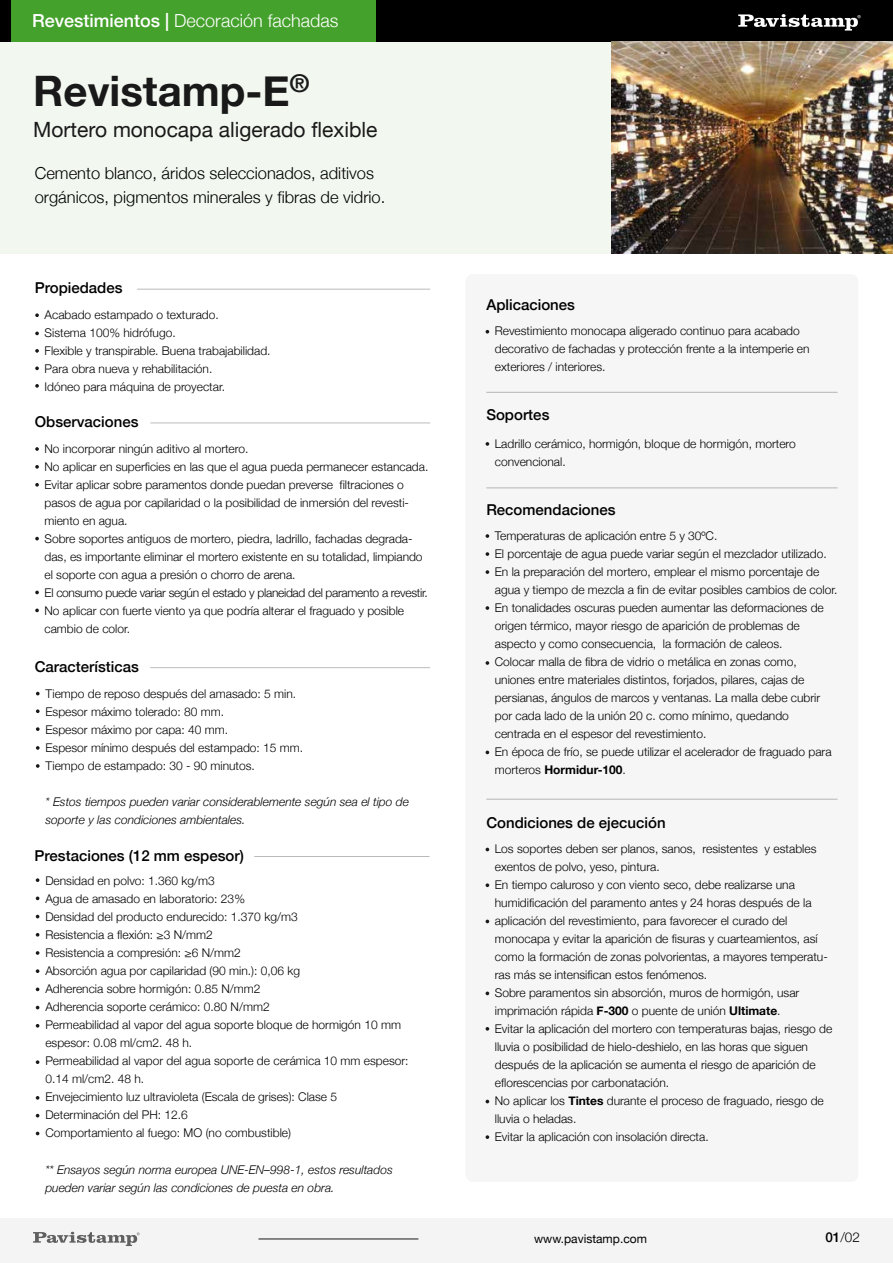
<style>
.page{position:relative;width:893px;height:1263px;background:#fff}
.page>*{position:absolute;margin:0;border:0;box-sizing:border-box;transform-origin:0 0}
.t1{font:700 42px "Helvetica Neue";color:#191919}
.t2{font:21px "Helvetica Neue";color:#191919}
.t3{font:300 18px "Helvetica Neue";color:#fff}
.t4{font:300 16.5px/24px "Helvetica Neue";color:#000}
.t5{font:500 15px "Helvetica Neue";color:#000}
.t6{font:300 13.5px "Helvetica Neue";color:#000}
.t7{font:300 12px/18px "Helvetica Neue";color:#000}
.t8{font:italic 300 12px/18px "Helvetica Neue";color:#000}
.t9{font:12px "Helvetica Neue";color:#000}
.s1{font-weight:500}
.s2{font-weight:700}
</style>
<div class="page">
<div style="left:0;top:1218px;width:893px;height:45px;background:#f4f4f4"></div>
<div style="left:0;top:41px;width:615px;height:212px;background:#f2f8f0"></div>
<div style="left:0;top:0;width:376px;height:41px;background:#44a12b"></div>
<div style="left:376px;top:0;width:517px;height:41px;background:#000"></div>
<svg style="left:738px;top:14px;width:123px;height:17px"></svg>
<div style="left:0;top:0;width:11px;height:41px;background:#000"></div>
<hr style="left:254px;top:856px;width:176px;height:1px;background:#191919">
<hr style="left:150px;top:423px;width:280px;height:1px;background:#191919">
<svg style="left:35px;top:447px;width:4px;height:4px"></svg>
<svg style="left:36px;top:878px;width:3px;height:4px"></svg>
<svg style="left:36px;top:896px;width:3px;height:4px"></svg>
<svg style="left:36px;top:951px;width:3px;height:4px"></svg>
<svg style="left:36px;top:969px;width:3px;height:4px"></svg>
<svg style="left:36px;top:987px;width:3px;height:4px"></svg>
<svg style="left:36px;top:1060px;width:3px;height:4px"></svg>
<svg style="left:36px;top:1096px;width:3px;height:4px"></svg>
<hr style="left:150px;top:667px;width:280px;height:1px;background:#191919">
<svg style="left:36px;top:692px;width:4px;height:3px"></svg>
<svg style="left:36px;top:709px;width:4px;height:4px"></svg>
<svg style="left:36px;top:727px;width:4px;height:4px"></svg>
<svg style="left:36px;top:746px;width:4px;height:4px"></svg>
<svg style="left:36px;top:764px;width:4px;height:4px"></svg>
<svg style="left:35px;top:591px;width:4px;height:3px"></svg>
<svg style="left:35px;top:608px;width:4px;height:4px"></svg>
<svg style="left:35px;top:537px;width:4px;height:3px"></svg>
<svg style="left:35px;top:483px;width:4px;height:4px"></svg>
<svg style="left:35px;top:465px;width:4px;height:4px"></svg>
<svg style="left:33px;top:1232px;width:107px;height:14px"></svg>
<hr style="left:258px;top:1239px;width:160px;height:1px;background:#191919">
<img style="left:611px;top:41px;width:282px;height:212px">
<div style="left:465px;top:274px;width:393px;height:908px;background:#f4f4f4;border-radius:7px"></div>
<hr style="left:486px;top:392px;width:352px;height:1px;background:#191919">
<hr style="left:486px;top:487px;width:352px;height:1px;background:#191919">
<hr style="left:486px;top:799px;width:352px;height:1px;background:#191919">
<svg style="left:486px;top:330px;width:3px;height:4px"></svg>
<svg style="left:486px;top:534px;width:3px;height:4px"></svg>
<svg style="left:486px;top:883px;width:3px;height:4px"></svg>
<svg style="left:486px;top:991px;width:3px;height:4px"></svg>
<svg style="left:486px;top:1027px;width:3px;height:4px"></svg>
<svg style="left:486px;top:1135px;width:3px;height:4px"></svg>
<svg style="left:486px;top:661px;width:3px;height:4px"></svg>
<svg style="left:486px;top:552px;width:3px;height:4px"></svg>
<svg style="left:486px;top:570px;width:3px;height:4px"></svg>
<svg style="left:486px;top:606px;width:3px;height:4px"></svg>
<svg style="left:486px;top:442px;width:3px;height:4px"></svg>
<hr style="left:137px;top:289px;width:293px;height:1px;background:#191919">
<svg style="left:35px;top:313px;width:4px;height:4px"></svg>
<svg style="left:35px;top:332px;width:4px;height:3px"></svg>
<svg style="left:35px;top:366px;width:4px;height:4px"></svg>
<svg style="left:35px;top:384px;width:4px;height:4px"></svg>
<svg style="left:35px;top:349px;width:4px;height:4px"></svg>
<h3 class="t3" style="left:32px;top:6px;width:308px"><span class="s1">Revestimientos |</span> Decoración fachadas</h3>
<h1 class="t1" style="left:33px;top:58px;width:278px">Revistamp-E<sup>®</sup></h1>
<h2 class="t2" style="left:33px;top:114px;width:346px">Mortero monocapa aligerado flexible</h2>
<h3 class="t4" style="left:35px;top:160px;width:352px">Cemento blanco, áridos seleccionados, aditivos orgánicos, pigmentos minerales y fibras de vidrio.</h3>
<p class="t5" style="left:35px;top:276px;width:89px">Propiedades</p>
<p class="t7" style="left:45px;top:305px;width:228px">Acabado estampado o texturado.<br>Sistema 100% hidrófugo.<br>Flexible y transpirable. Buena trabajabilidad.<br>Para obra nueva y rehabilitación.<br>Idóneo para máquina de proyectar.</p>
<p class="t5" style="left:35px;top:410px;width:105px">Observaciones</p>
<p class="t7" style="left:45px;top:439px;width:385px">No incorporar ningún aditivo al mortero.<br>No aplicar en superficies en las que el agua pueda permanecer estancada.<br>Evitar aplicar sobre paramentos donde puedan preverse filtraciones o pasos de agua por capilaridad o la posibilidad de inmersión del revesti&shy;miento en agua.<br>Sobre soportes antiguos de mortero, piedra, ladrillo, fachadas degrada&shy;das, es importante eliminar el mortero existente en su totalidad, limpiando el soporte con agua a presión o chorro de arena.<br>El consumo puede variar según el estado y planeidad del paramento a revestir.<br>No aplicar con fuerte viento ya que podría alterar el fraguado y posible cambio de color.</p>
<p class="t5" style="left:35px;top:654px;width:106px">Características</p>
<p class="t7" style="left:45px;top:683px;width:259px">Tiempo de reposo después del amasado: 5 min.<br>Espesor máximo tolerado: 80 mm.<br>Espesor máximo por capa: 40 mm.<br>Espesor mínimo después del estampado: 15 mm.<br>Tiempo de estampado: 30 - 90 minutos.</p>
<p class="t8" style="left:45px;top:791px;width:365px">* Estos tiempos pueden variar considerablemente según sea el tipo de soporte y las condiciones ambientales.</p>
<p class="t5" style="left:35px;top:843px;width:211px">Prestaciones (12 mm espesor)</p>
<p class="t7" style="left:45px;top:871px;width:365px">Densidad en polvo: 1.360 kg/m3<br>Agua de amasado en laboratorio: 23%<br>Densidad del producto endurecido: 1.370 kg/m3<br>Resistencia a flexión: ≥3 N/mm2<br>Resistencia a compresión: ≥6 N/mm2<br>Absorción agua por capilaridad (90 min.): 0,06 kg<br>Adherencia sobre hormigón: 0.85 N/mm2<br>Adherencia soporte cerámico: 0.80 N/mm2<br>Permeabilidad al vapor del agua soporte bloque de hormigón 10 mm espesor: 0.08 ml/cm2. 48 h.<br>Permeabilidad al vapor del agua soporte de cerámica 10 mm espesor:<br>0.14 ml/cm2. 48 h.<br>Envejecimiento luz ultravioleta (Escala de grises): Clase 5<br>Determinación del PH: 12.6<br>Comportamiento al fuego: MO (no combustible)</p>
<p class="t8" style="left:45px;top:1159px;width:349px">** Ensayos según norma europea UNE-EN–998-1, estos resultados pueden variar según las condiciones de puesta en obra.</p>
<p class="t5" style="left:486px;top:293px;width:90px">Aplicaciones</p>
<p class="t7" style="left:495px;top:321px;width:316px">Revestimiento monocapa aligerado continuo para acabado decorativo de fachadas y protección frente a la intemperie en exteriores / interiores.</p>
<p class="t5" style="left:486px;top:403px;width:65px">Soportes</p>
<p class="t7" style="left:495px;top:434px;width:302px">Ladrillo cerámico, hormigón, bloque de hormigón, mortero convencional.</p>
<p class="t5" style="left:486px;top:498px;width:131px">Recomendaciones</p>
<p class="t7" style="left:495px;top:526px;width:344px">Temperaturas de aplicación entre 5 y 30ºC.<br>El porcentaje de agua puede variar según el mezclador utilizado.<br>En la preparación del mortero, emplear el mismo porcentaje de agua y tiempo de mezcla a fin de evitar posibles cambios de color.<br>En tonalidades oscuras pueden aumentar las deformaciones de origen térmico, mayor riesgo de aparición de problemas de aspecto y como consecuencia, la formación de caleos.<br>Colocar malla de fibra de vidrio o metálica en zonas como, uniones entre materiales distintos, forjados, pilares, cajas de persianas, ángulos de marcos y ventanas. La malla debe cubrir por cada lado de la unión 20 c. como mínimo, quedando centrada en el espesor del revestimiento.<br>En época de frío, se puede utilizar el acelerador de fraguado para morteros <span class="s2">Hormidur-100</span>.</p>
<p class="t5" style="left:486px;top:810px;width:181px">Condiciones de ejecución</p>
<p class="t7" style="left:495px;top:839px;width:339px">Los soportes deben ser planos, sanos, resistentes y estables exentos de polvo, yeso, pintura.<br>En tiempo caluroso y con viento seco, debe realizarse una humidificación del paramento antes y 24 horas después de la aplicación del revestimiento, para favorecer el curado del monocapa y evitar la aparición de fisuras y cuarteamientos, así como la formación de zonas polvorientas, a mayores temperatu&shy;ras más se intensifican estos fenómenos.<br>Sobre paramentos sin absorción, muros de hormigón, usar imprimación rápida <span class="s2">F-300</span> o puente de unión <span class="s2">Ultimate</span>.<br>Evitar la aplicación del mortero con temperaturas bajas, riesgo de lluvia o posibilidad de hielo-deshielo, en las horas que siguen después de la aplicación se aumenta el riesgo de aparición de eflorescencias por carbonatación.<br>No aplicar los <span class="s2">Tintes</span> durante el proceso de fraguado, riesgo de lluvia o heladas.<br>Evitar la aplicación con insolación directa.</p>
<p class="t9" style="left:534px;top:1230px;width:114px">www.pavistamp.com</p>
<p class="t6" style="left:825px;top:1226px;width:36px"><span class="s1">01</span>/02</p>
</div>
